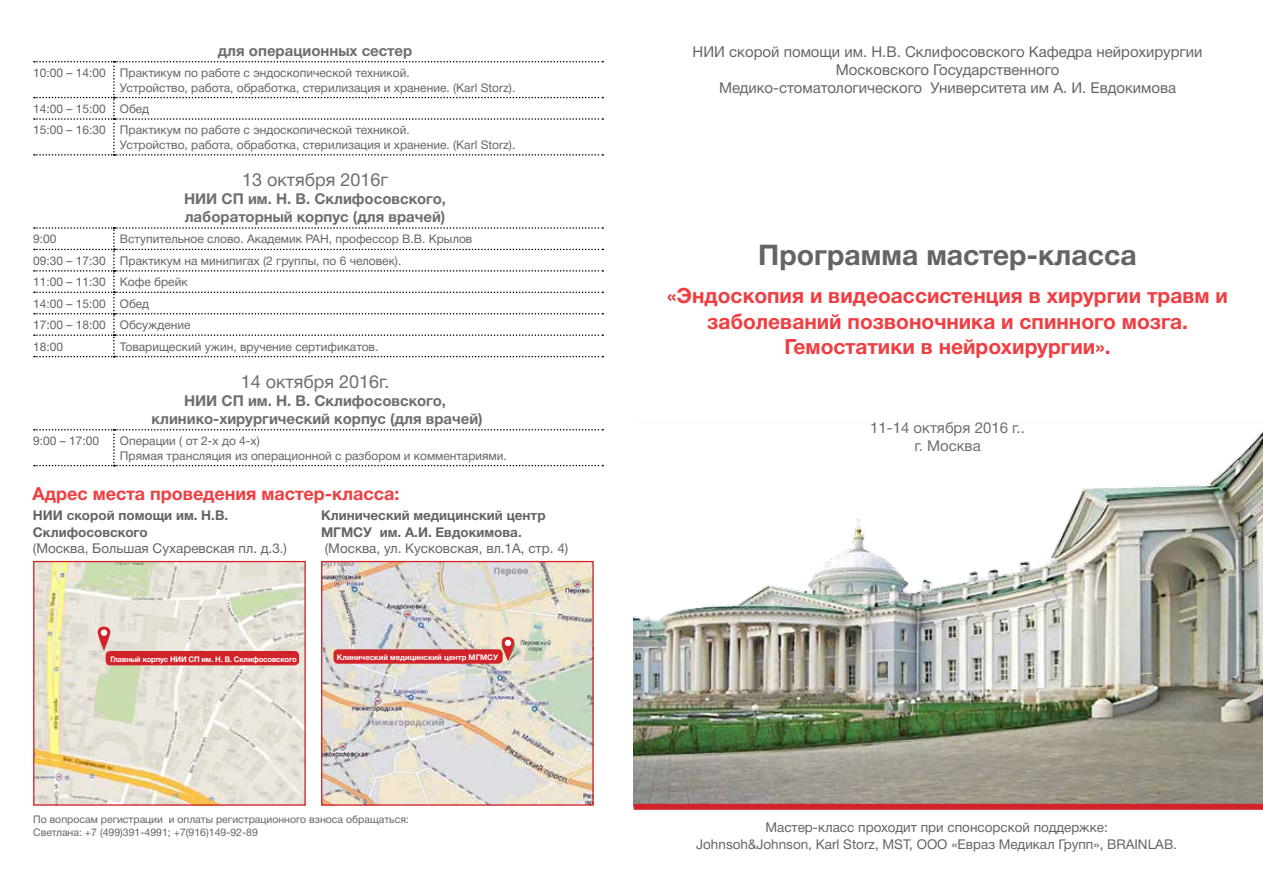
<style>
.page{position:relative;width:1263px;height:893px;background:#fff}
.page>*{position:absolute;margin:0;border:0;box-sizing:border-box;transform-origin:0 0}
.t1{font:700 28.5px "Helvetica Neue Cyr";color:#636466}
.t2{font:700 21px/25.2px "Helvetica Neue Cyr";color:#ef3e42;text-align:center}
.t3{font:700 18px "Helvetica Neue Cyr";color:#ef3e42}
.t4{font:18px "Helvetica Neue Cyr";color:#6d6e71}
.t5{font:700 15px/18px "Helvetica Neue Cyr";color:#6d6e71}
.t6{font:15px/18px "Helvetica Neue Cyr";color:#636466;text-align:center}
.t7{font:15px/18px "Helvetica Neue Cyr";color:#6d6e71;text-align:center}
.t8{font:13.5px/16.2px "Helvetica Neue Cyr";color:#636466;text-align:center}
.t9{font:700 13.5px/16.2px "Helvetica Neue Cyr";color:#636466}
.t10{font:12px/21.5px "Helvetica Neue Cyr";color:#636466}
.t11{font:10.5px/12.6px "Helvetica Neue Cyr";color:#636466}
.t12{font:700 7.8px "Helvetica Neue Cyr";letter-spacing:-.02em;color:#fff}
.t13{font:700 7.8px "Helvetica Neue Cyr";color:#fff}
</style>
<div class="page">
<svg style="left:34px;top:61px;width:569px;height:95px"></svg>
<svg style="left:34px;top:227px;width:569px;height:130px"></svg>
<svg style="left:34px;top:429px;width:569px;height:37px"></svg>
<img style="left:634px;top:430px;width:629px;height:374px">
<div style="left:634px;top:804px;width:629px;height:6px;background:#d2232a"></div>
<img style="left:35px;top:563px;width:269px;height:241px">
<div style="left:33px;top:561px;width:273px;height:245px;border:1px solid #d2232a"></div>
<svg style="left:98px;top:624px;width:12px;height:27px"></svg>
<div style="left:101px;top:629px;width:6px;height:7px;background:#fff;border-radius:50%"></div>
<div style="left:106px;top:651px;width:193px;height:14px;background:#d2232a;border-radius:4px"></div>
<img style="left:323px;top:563px;width:269px;height:241px">
<div style="left:321px;top:561px;width:273px;height:245px;border:1px solid #d2232a"></div>
<svg style="left:502px;top:635px;width:12px;height:26px"></svg>
<div style="left:333px;top:649px;width:170px;height:15px;background:#d2232a;border-radius:4px"></div>
<p class="t5" style="left:218px;top:42px;width:196px">для операционных сестер</p>
<p class="t10" style="left:120px;top:66px;width:397px;line-height:14.4px;text-indent:-87px">10:00 – 14:00 Практикум по работе с эндоскопической техникой.<br>Устройство, работа, обработка, стерилизация и хранение. (Karl Storz).</p>
<p class="t10" style="left:33px;top:98px;width:378px">14:00 – 15:00 Обед<br>15:00 – 16:30 Практикум по работе с эндоскопической техникой.</p>
<p class="t10" style="left:120px;top:134px;width:397px">Устройство, работа, обработка, стерилизация и хранение. (Karl Storz).</p>
<h3 class="t4" style="left:242px;top:170px;width:147px">13 октября 2016г</h3>
<p class="t5" style="left:184px;top:190px;width:263px">НИИ СП им. Н. В. Склифосовского, лабораторный корпус (для врачей)</p>
<p class="t10" style="left:33px;top:229px;width:25px">9:00</p>
<p class="t10" style="left:33px;top:229px;width:441px;text-indent:87px">Вступительное слово. Академик РАН, профессор В.В. Крылов<br>09:30 – 17:30 Практикум на минипигах (2 группы, по 6 человек).<br>11:00 – 11:30 Кофе брейк<br>14:00 – 15:00 Обед<br>17:00 – 18:00 Обсуждение<br>18:00</p>
<p class="t10" style="left:120px;top:336px;width:260px">Товарищеский ужин, вручение сертификатов.</p>
<h3 class="t4" style="left:241px;top:372px;width:150px">14 октября 2016г.</h3>
<p class="t5" style="left:152px;top:392px;width:333px;text-align:center">НИИ СП им. Н. В. Склифосовского, клинико-хирургический корпус (для врачей)</p>
<p class="t10" style="left:33px;top:430px;width:68px">9:00 – 17:00</p>
<p class="t10" style="left:120px;top:434px;width:388px;line-height:14.4px">Операции ( от 2-х до 4-х)<br>Прямая трансляция из операционной с разбором и комментариями.</p>
<h3 class="t3" style="left:33px;top:484px;width:368px">Адрес места проведения мастер-класса:</h3>
<p class="t9" style="left:33px;top:508px;width:197px">НИИ скорой помощи им. Н.В.<br>Склифосовского</p>
<p class="t8" style="left:33px;top:540px;width:256px">(Москва, Большая Сухаревская пл. д.3.)</p>
<p class="t9" style="left:321px;top:508px;width:226px">Клинический медицинский центр<br>МГМСУ им. А.И. Евдокимова.</p>
<p class="t8" style="left:325px;top:540px;width:245px">(Москва, ул. Кусковская, вл.1А, стр. 4)</p>
<p class="t12" style="left:110px;top:654px;width:188px">Главный корпус НИИ СП им. Н. В. Склифосовского</p>
<p class="t13" style="left:337px;top:653px;width:163px">Клинический медицинский центр МГМСУ</p>
<p class="t6" style="left:693px;top:42px;width:511px">НИИ скорой помощи им. Н.В. Склифосовского Кафедра нейрохирургии<br>Московского Государственного<br>Медико-стоматологического Университета им А. И. Евдокимова</p>
<h1 class="t1" style="left:758px;top:240px;width:380px">Программа мастер-класса</h1>
<h2 class="t2" style="left:667px;top:284px;width:562px">«Эндоскопия и видеоассистенция в хирургии травм и заболеваний позвоночника и спинного мозга.<br>Гемостатики в нейрохирургии».</h2>
<p class="t7" style="left:870px;top:419px;width:156px">11-14 октября 2016 г.. г. Москва</p>
<p class="t11" style="left:33px;top:813px;width:377px">По вопросам регистрации и оплаты регистрационного взноса обращаться:<br>Светлана: +7 (499)391-4991; +7(916)149-92-89</p>
<p class="t8" style="left:696px;top:820px;width:482px">Мастер-класс проходит при спонсорской поддержке:<br>Johnsoh&amp;Johnson, Karl Storz, MST, ООО «Евраз Медикал Групп», BRAINLAB.</p>
</div>
